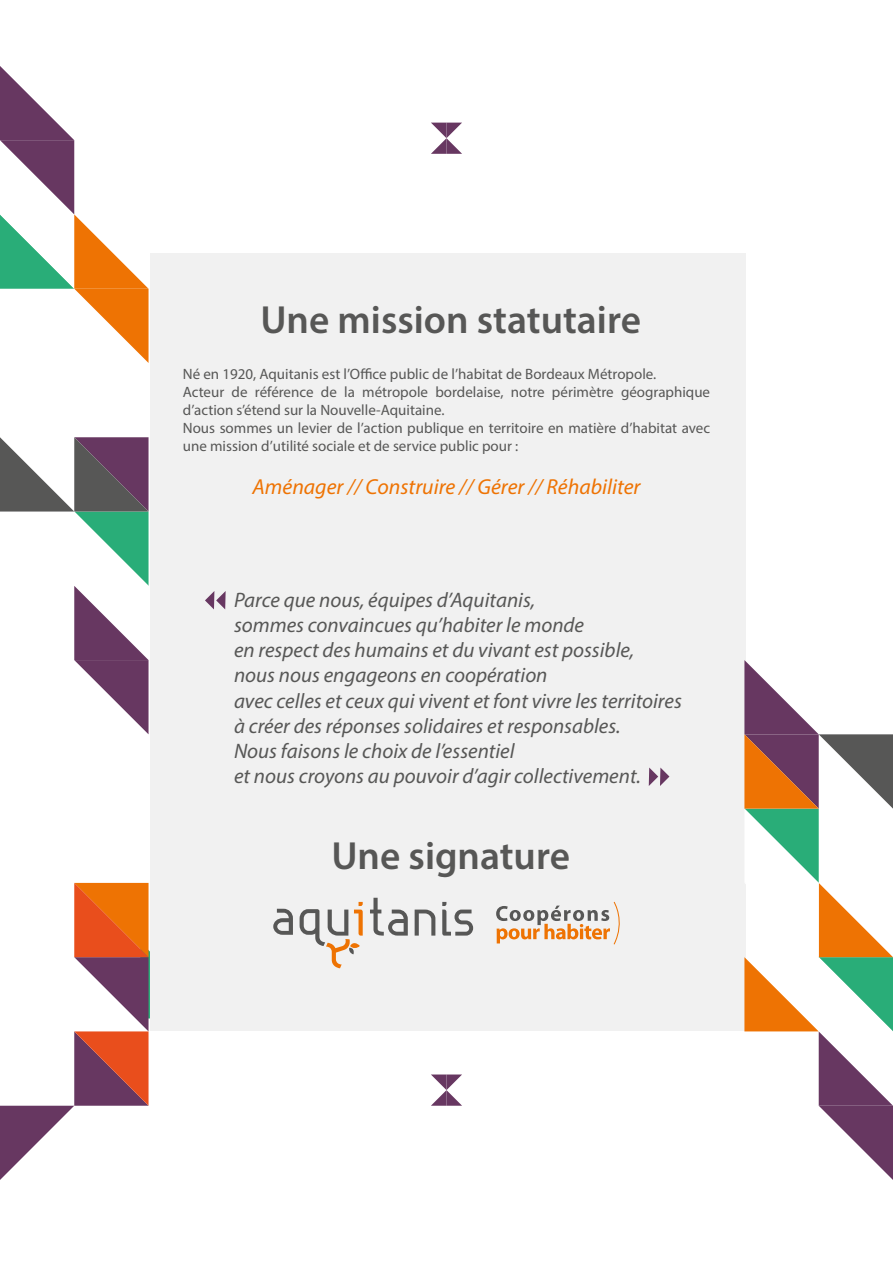
<style>
.page{position:relative;width:893px;height:1263px;background:#fff}
.page>*{position:absolute;margin:0;border:0;box-sizing:border-box;transform-origin:0 0}
.t1{font:600 39.3px "Myriad Pro";color:#575756}
.t2{font:italic 21.75px "Myriad Pro";color:#ee7303}
.t3{font:italic 21px/25.2px "Myriad Pro";color:#575756}
.t4{font:15px/18px "Myriad Pro";color:#575756}
</style>
<div class="page">
<div style="left:150px;top:253px;width:596px;height:777px;background:#f1f1f1"></div>
<svg style="left:431px;top:123px;width:31px;height:31px"></svg>
<svg style="left:431px;top:1074px;width:31px;height:32px"></svg>
<svg style="left:273px;top:909px;width:20px;height:26px"></svg>
<svg style="left:415px;top:909px;width:20px;height:26px"></svg>
<svg style="left:370px;top:898px;width:38px;height:37px"></svg>
<svg style="left:442px;top:902px;width:31px;height:33px"></svg>
<svg style="left:300px;top:902px;width:63px;height:66px"></svg>
<svg style="left:496px;top:901px;width:124px;height:44px"></svg>
<svg style="left:0;top:66px;width:149px;height:297px"></svg>
<svg style="left:0;top:437px;width:149px;height:297px"></svg>
<svg style="left:744px;top:660px;width:149px;height:520px"></svg>
<svg style="left:0;top:883px;width:217px;height:297px"></svg>
<svg style="left:205px;top:591px;width:21px;height:18px"></svg>
<svg style="left:649px;top:767px;width:20px;height:19px"></svg>
<h1 class="t1" style="left:260px;top:294px;width:382px">Une mission statutaire</h1>
<p class="t4" style="left:183px;top:364px;width:529px">Né en 1920, Aquitanis est l’Office public de l’habitat de Bordeaux Métropole.<br>Acteur de référence de la métropole bordelaise, notre périmètre géographique d’action s’étend sur la Nouvelle-Aquitaine.<br>Nous sommes un levier de l’action publique en territoire en matière d’habitat avec une mission d’utilité sociale et de service public pour :</p>
<p class="t2" style="left:252px;top:473px;width:390px">Aménager // Construire // Gérer // Réhabiliter</p>
<p class="t3" style="left:234px;top:587px;width:449px">Parce que nous, équipes d’Aquitanis,<br>sommes convaincues qu’habiter le monde<br>en respect des humains et du vivant est possible,<br>nous nous engageons en coopération<br>avec celles et ceux qui vivent et font vivre les territoires à créer des réponses solidaires et responsables.<br>Nous faisons le choix de l’essentiel<br>et nous croyons au pouvoir d’agir collectivement.</p>
<h1 class="t1" style="left:331px;top:830px;width:240px">Une signature</h1>
</div>
